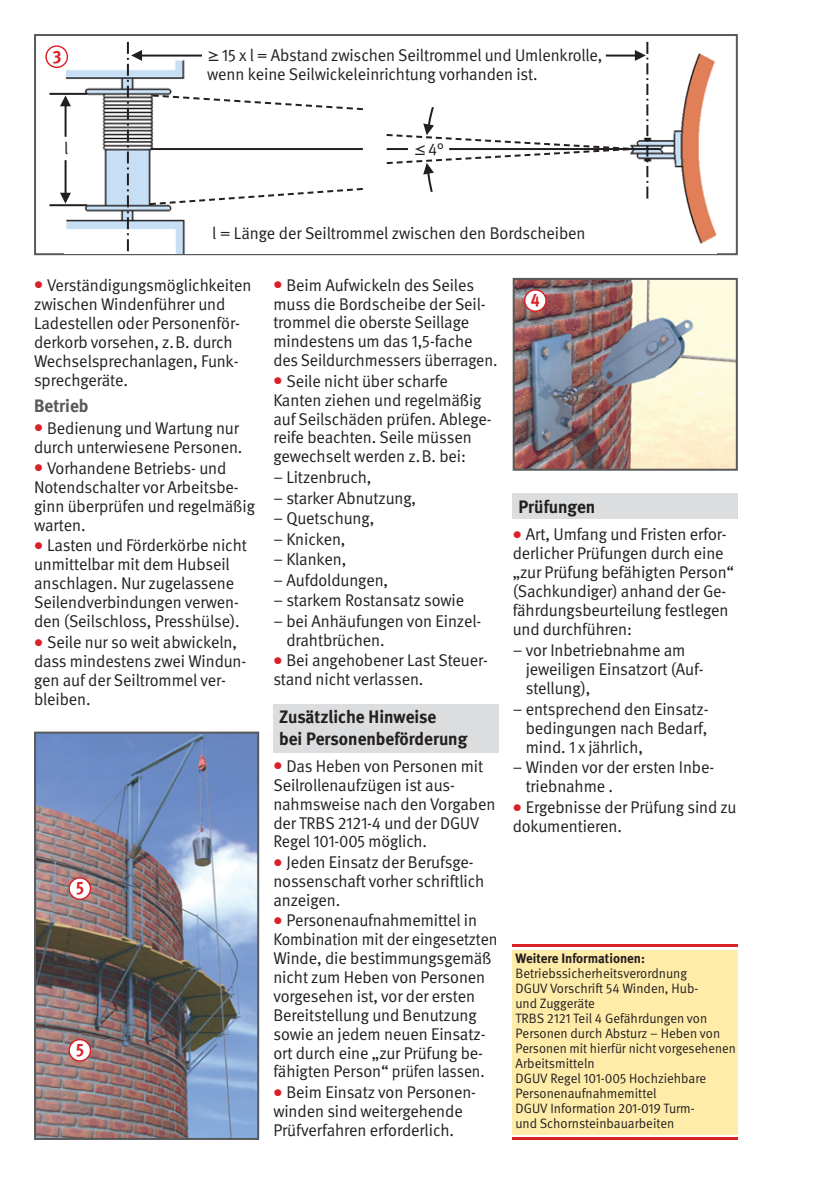
<style>
.page{position:relative;width:840px;height:1191px;background:#fff}
.page>*{position:absolute;margin:0;border:0;box-sizing:border-box;transform-origin:0 0}
.t1{font:700 18px/21px "DGUV Meta";color:#231f20}
.t2{font:700 18px "DGUV Meta";color:#58595b}
.t3{font:700 18px "DGUV Meta";color:#da2128;scale:.9 1}
.t4{font:17px/19px "DGUV Meta";letter-spacing:-.005em;color:#231f20}
.t5{font:13.6px/15px "DGUV Meta";color:#231f20}
.t6{font:700 13.6px "DGUV Meta";color:#231f20}
.s1{font-family:"Lucida Grande"}
.s2{color:#da2128}
</style>
<div class="page">
<div style="left:512px;top:493px;width:225px;height:26px;background:#dcddde"></div>
<div style="left:512px;top:950px;width:225px;height:184px;background:#ffeca9"></div>
<hr style="left:512px;top:944px;width:225px;height:3px;background:#da2128">
<hr style="left:512px;top:1137px;width:225px;height:3px;background:#da2128">
<div style="left:34px;top:34px;width:703px;height:221px;border:2px solid #58595b"></div>
<img style="left:65px;top:53px;width:651px;height:200px">
<hr style="left:139px;top:55px;width:63px;height:2px;background:#231f20">
<hr style="left:49px;top:93px;width:38px;height:2px;background:#231f20">
<hr style="left:150px;top:148px;width:212px;height:2px;background:#231f20">
<svg style="left:150px;top:187px;width:212px;height:19px"></svg>
<svg style="left:152px;top:94px;width:211px;height:17px"></svg>
<hr style="left:449px;top:148px;width:210px;height:2px;background:#231f20">
<hr style="left:49px;top:204px;width:38px;height:2px;background:#231f20">
<hr style="left:605px;top:55px;width:32px;height:2px;background:#231f20">
<svg style="left:60px;top:95px;width:11px;height:11px"></svg>
<svg style="left:60px;top:193px;width:11px;height:11px"></svg>
<hr style="left:65px;top:160px;width:2px;height:35px;background:#231f20">
<hr style="left:65px;top:103px;width:2px;height:34px;background:#231f20">
<svg style="left:127px;top:42px;width:15px;height:209px"></svg>
<svg style="left:634px;top:42px;width:14px;height:157px"></svg>
<svg style="left:386px;top:105px;width:242px;height:89px"></svg>
<img style="left:515px;top:281px;width:219px;height:187px">
<div style="left:512px;top:278px;width:225px;height:193px;border:2px solid #58595b"></div>
<img style="left:37px;top:734px;width:219px;height:403px">
<div style="left:34px;top:731px;width:225px;height:409px;border:2px solid #58595b"></div>
<svg style="left:68px;top:877px;width:23px;height:23px"></svg>
<div style="left:70px;top:878px;width:20px;height:20px;background:#fff;border-radius:50%"></div>
<svg style="left:68px;top:1039px;width:23px;height:22px"></svg>
<div style="left:70px;top:1040px;width:20px;height:20px;background:#fff;border-radius:50%"></div>
<svg style="left:523px;top:289px;width:23px;height:23px"></svg>
<div style="left:525px;top:291px;width:20px;height:19px;background:#fff;border-radius:50%"></div>
<svg style="left:45px;top:45px;width:23px;height:23px"></svg>
<div style="left:47px;top:47px;width:20px;height:20px;background:#fff;border-radius:50%"></div>
<div style="left:273px;top:704px;width:225px;height:48px;background:#dcddde"></div>
<p class="t3" style="left:53px;top:50px;width:11px">3</p>
<p class="t4" style="left:207px;top:47px;width:396px"><span class="s1">≥</span>15 x l = Abstand zwischen Seiltrommel und Umlenkrolle, wenn keine Seilwickeleinrichtung vorhanden ist.</p>
<p class="t4" style="left:64px;top:140px;width:6px">l</p>
<p class="t4" style="left:413px;top:141px;width:32px"><span class="s1">≤</span>4°</p>
<p class="t4" style="left:212px;top:225px;width:374px">l = Länge der Seiltrommel zwischen den Bordscheiben</p>
<p class="t4" style="left:34px;top:276px;width:219px"><span class="s2">●</span> Verständigungsmöglichkeiten zwischen Windenführer und<br>Ladestellen oder Personenför - derkorb vorsehen, z.B. durch<br>Wechselsprechanlagen, Funk&shy;sprechgeräte.</p>
<p class="t2" style="left:34px;top:399px;width:56px">Betrieb</p>
<p class="t4" style="left:34px;top:420px;width:210px"><span class="s2">●</span> Bedienung und Wartung nur durch unterwiesene Personen.</p>
<p class="t4" style="left:34px;top:459px;width:222px"><span class="s2">●</span> Vorhandene Betriebs- und<br>Notendschalter vor Arbeitsbe&shy;ginn überprüfen und regelmäßig warten.</p>
<p class="t4" style="left:34px;top:537px;width:214px"><span class="s2">●</span> Lasten und Förderkörbe nicht unmittelbar mit dem Hubseil anschlagen. Nur zugelassene<br>Seilendverbindungen verwen&shy;den (Seilschloss, Presshülse).</p>
<p class="t4" style="left:34px;top:634px;width:214px"><span class="s2">●</span> Seile nur so weit abwickeln, dass mindestens zwei Windun&shy;gen auf der Seiltrommel ver - bleiben.</p>
<p class="t3" style="left:76px;top:881px;width:10px">5</p>
<p class="t3" style="left:76px;top:1043px;width:10px">5</p>
<p class="t4" style="left:273px;top:277px;width:226px"><span class="s2">●</span> Beim Aufwickeln des Seiles muss die Bordscheibe der Seil&shy;trommel die oberste Seillage mindestens um das 1,5-fache des Seildurchmessers überragen.</p>
<p class="t4" style="left:273px;top:373px;width:219px"><span class="s2">●</span> Seile nicht über scharfe<br>Kanten ziehen und regelmäßig auf Seilschäden prüfen. Ablege&shy;reife beachten. Seile müssen gewechselt werden z.B. bei:</p>
<p class="t4" style="left:273px;top:469px;width:100px">– Litzenbruch,</p>
<p class="t4" style="left:273px;top:489px;width:144px">– starker Abnutzung,</p>
<p class="t4" style="left:273px;top:510px;width:102px">– Quetschung,</p>
<p class="t4" style="left:273px;top:530px;width:74px">– Knicken,</p>
<p class="t4" style="left:273px;top:551px;width:74px">– Klanken,</p>
<p class="t4" style="left:273px;top:572px;width:116px">– Aufdoldungen,</p>
<p class="t4" style="left:273px;top:592px;width:192px">– starkem Rostansatz sowie</p>
<p class="t4" style="left:286px;top:613px;width:196px;text-indent:-13px">– bei Anhäufungen von Einzel&shy;drahtbrüchen.</p>
<p class="t4" style="left:273px;top:652px;width:216px"><span class="s2">●</span> Bei angehobener Last Steuer&shy;stand nicht verlassen.</p>
<p class="t1" style="left:279px;top:708px;width:190px">Zusätzliche Hinweise<br>bei Personenbeförderung</p>
<p class="t4" style="left:273px;top:758px;width:223px"><span class="s2">●</span> Das Heben von Personen mit<br>Seilrollenaufzügen ist aus&shy;nahmsweise nach den Vorgaben der TRBS 2121-4 und der DGUV<br>Regel 101-005 möglich.</p>
<p class="t4" style="left:273px;top:854px;width:212px"><span class="s2">●</span> Jeden Einsatz der Berufsge&shy;nossenschaft vorher schriftlich anzeigen.</p>
<p class="t4" style="left:273px;top:912px;width:225px"><span class="s2">●</span> Personenaufnahmemittel in<br>Kombination mit der eingesetzten<br>Winde, die bestimmungs gemäß nicht zum Heben von Personen vorgesehen ist, vor der ersten<br>Bereitstellung und Benutzung sowie an jedem neuen Einsatz&shy;ort durch eine „zur Prüfung be - fähigten Person“ prüfen lassen.</p>
<p class="t4" style="left:273px;top:1084px;width:204px"><span class="s2">●</span> Beim Einsatz von Personen&shy;winden sind weitergehende<br>Prüfverfahren erforderlich.</p>
<p class="t3" style="left:530px;top:293px;width:11px">4</p>
<p class="t1" style="left:518px;top:497px;width:79px">Prüfungen</p>
<p class="t4" style="left:512px;top:526px;width:223px"><span class="s2">●</span> Art, Umfang und Fristen erfor&shy;derlicher Prüfungen durch eine „zur Prüfung befähigten Person“ (Sachkundiger) anhand der Ge&shy;fährdungsbeurteilung festlegen und durchführen:</p>
<p class="t4" style="left:525px;top:642px;width:179px;text-indent:-13px">– vor Inbetriebnahme am jeweiligen Einsatzort (Auf&shy;stellung),</p>
<p class="t4" style="left:525px;top:700px;width:184px;text-align:justify;text-indent:-13px">– entsprechend den Einsatz - bedingungen nach Bedarf, mind. 1 x jährlich,</p>
<p class="t4" style="left:525px;top:759px;width:190px;text-indent:-13px">– Winden vor der ersten Inbe&shy;triebnahme .</p>
<p class="t4" style="left:512px;top:799px;width:225px"><span class="s2">●</span> Ergebnisse der Prüfung sind zu dokumentieren.</p>
<p class="t6" style="left:515px;top:953px;width:131px">Weitere Informationen:</p>
<p class="t5" style="left:515px;top:966px;width:222px">Betriebssicherheitsverordnung<br>DGUV Vorschrift 54 Winden, Hub-<br>und Zuggeräte<br>TRBS 2121 Teil 4 Gefährdungen von<br>Personen durch Absturz – Heben von<br>Personen mit hierfür nicht vorgesehenen<br>Arbeitsmitteln<br>DGUV Regel 101-005 Hochziehbare<br>Personenaufnahmemittel<br>DGUV Information 201-019 Turm-<br>und Schornsteinbauarbeiten</p>
</div>
